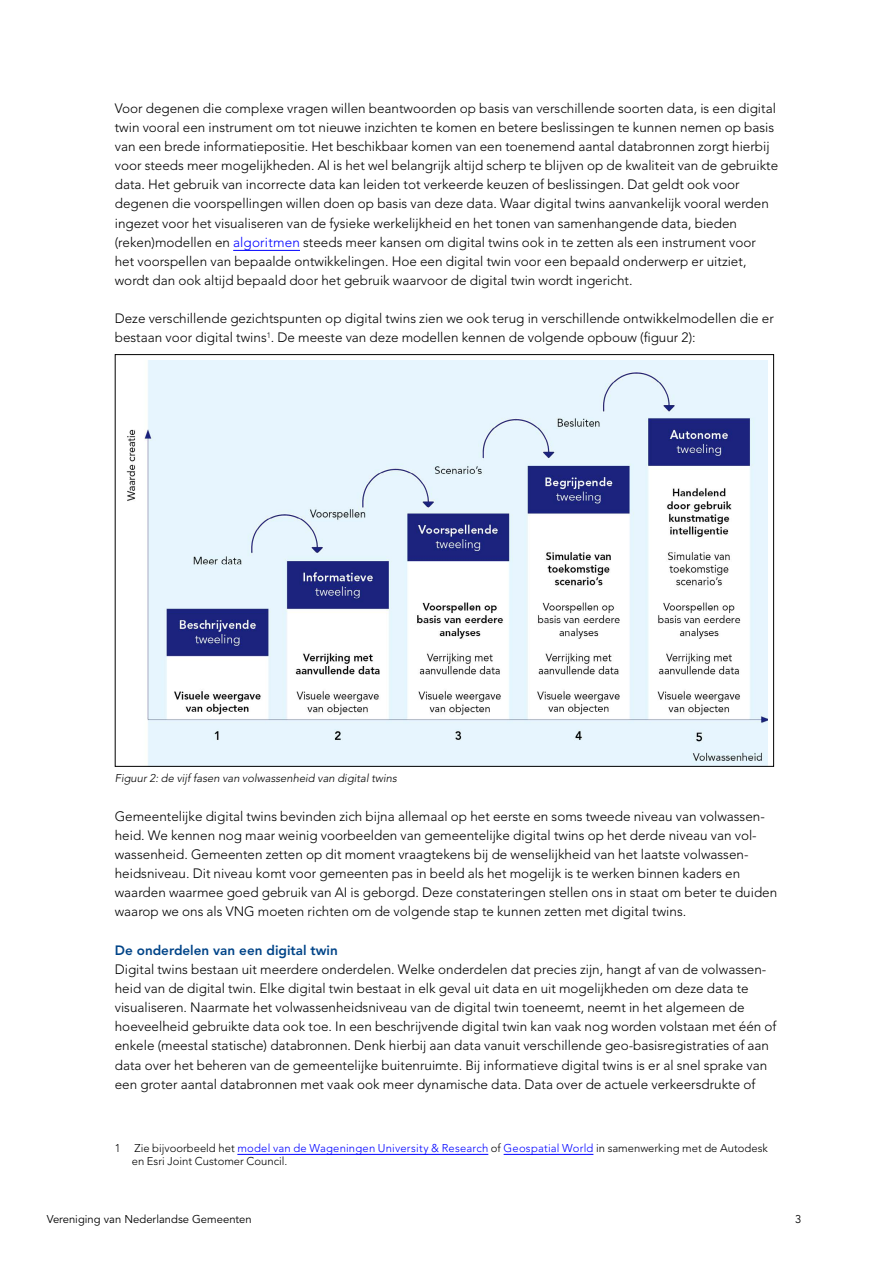
<style>
.page{position:relative;width:893px;height:1263px;background:#fff}
.page>*{position:absolute;margin:0;border:0;box-sizing:border-box;transform-origin:0 0}
.VNG_-_Broodtekst{font:300 13.5px/19.2px "Avenir LT Std";color:#000}
.H2_-_VNG_-_Tussen_1{font:800 13.5px "Avenir LT Std";color:#048}
.VNG_-_Voetnoot{font:300 11.25px/13.5px "Avenir LT Std";color:#000}
.VNG_-_Broodtekst-2{font:italic 300 11.25px "Avenir LT Std";color:#000}
.t1{font:11.25px "Avenir LT Std";color:#000}
.s1{color:#00f}
</style>
<div class="page">
<hr style="left:233px;top:250px;width:67px;height:1px;background:#00f">
<img style="left:126px;top:360px;width:642px;height:405px">
<hr style="left:237px;top:1154px;width:251px;height:1px;background:#00f">
<hr style="left:504px;top:1154px;width:89px;height:1px;background:#00f">
<p class="VNG_-_Broodtekst" style="left:115px;top:98px;width:665px">Voor degenen die complexe vragen willen beantwoorden op basis van verschillende soorten data, is een digital twin vooral een instrument om tot nieuwe inzichten te komen en betere beslissingen te kunnen nemen op basis van een brede informatiepositie. Het beschikbaar komen van een toenemend aantal databronnen zorgt hierbij voor steeds meer mogelijkheden. Al is het wel belangrijk altijd scherp te blijven op de kwaliteit van de gebruikte data. Het gebruik van incorrecte data kan leiden tot verkeerde keuzen of beslissingen. Dat geldt ook voor degenen die voorspellingen willen doen op basis van deze data. Waar digital twins aanvankelijk vooral werden ingezet voor het visualiseren van de fysieke werkelijkheid en het tonen van samenhangende data, bieden (reken)modellen en <span class="s1">algoritmen</span> steeds meer kansen om digital twins ook in te zetten als een instrument voor het voorspellen van bepaalde ontwikkelingen. Hoe een digital twin voor een bepaald onderwerp er uitziet, wordt dan ook altijd bepaald door het gebruik waarvoor de digital twin wordt ingericht.</p>
<p class="VNG_-_Broodtekst" style="left:115px;top:309px;width:661px">Deze verschillende gezichtspunten op digital twins zien we ook terug in verschillende ontwikkelmodellen die er bestaan voor digital twins<sup>1</sup>. De meeste van deze modellen kennen de volgende opbouw (figuur 2):</p>
<p class="VNG_-_Broodtekst-2" style="left:115px;top:772px;width:284px">Figuur 2: de vijf fasen van volwassenheid van digital twins</p>
<p class="VNG_-_Broodtekst" style="left:115px;top:806px;width:664px">Gemeentelijke digital twins bevinden zich bijna allemaal op het eerste en soms tweede niveau van volwassen&shy;heid. We kennen nog maar weinig voorbeelden van gemeentelijke digital twins op het derde niveau van vol&shy;wassenheid. Gemeenten zetten op dit moment vraagtekens bij de wenselijkheid van het laatste volwassen&shy;heidsniveau. Dit niveau komt voor gemeenten pas in beeld als het mogelijk is te werken binnen kaders en waarden waarmee goed gebruik van AI is geborgd. Deze constateringen stellen ons in staat om beter te duiden waarop we ons als VNG moeten richten om de volgende stap te kunnen zetten met digital twins.</p>
<h2 class="H2_-_VNG_-_Tussen_1" style="left:115px;top:942px;width:225px">De onderdelen van een digital twin</h2>
<p class="VNG_-_Broodtekst" style="left:115px;top:959px;width:663px">Digital twins bestaan uit meerdere onderdelen. Welke onderdelen dat precies zijn, hangt af van de volwassen&shy;heid van de digital twin. Elke digital twin bestaat in elk geval uit data en uit mogelijkheden om deze data te visualiseren. Naarmate het volwassenheidsniveau van de digital twin toeneemt, neemt in het algemeen de hoeveelheid gebruikte data ook toe. In een beschrijvende digital twin kan vaak nog worden volstaan met één of enkele (meestal statische) databronnen. Denk hierbij aan data vanuit verschillende geo-basisregistraties of aan data over het beheren van de gemeentelijke buitenruimte. Bij informatieve digital twins is er al snel sprake van een groter aantal databronnen met vaak ook meer dynamische data. Data over de actuele verkeersdrukte of</p>
<p class="VNG_-_Voetnoot" style="left:132px;top:1141px;width:638px;text-indent:-17px">1 Zie bijvoorbeeld het <span class="s1">model van de Wageningen University &amp; Research</span> of <span class="s1">Geospatial World</span> in samenwerking met de Autodesk en Esri Joint Customer Council.</p>
<p class="t1" style="left:47px;top:1212px;width:207px">Vereniging van Nederlandse Gemeenten</p>
<p class="t1" style="left:795px;top:1212px;width:8px">3</p>
</div>
